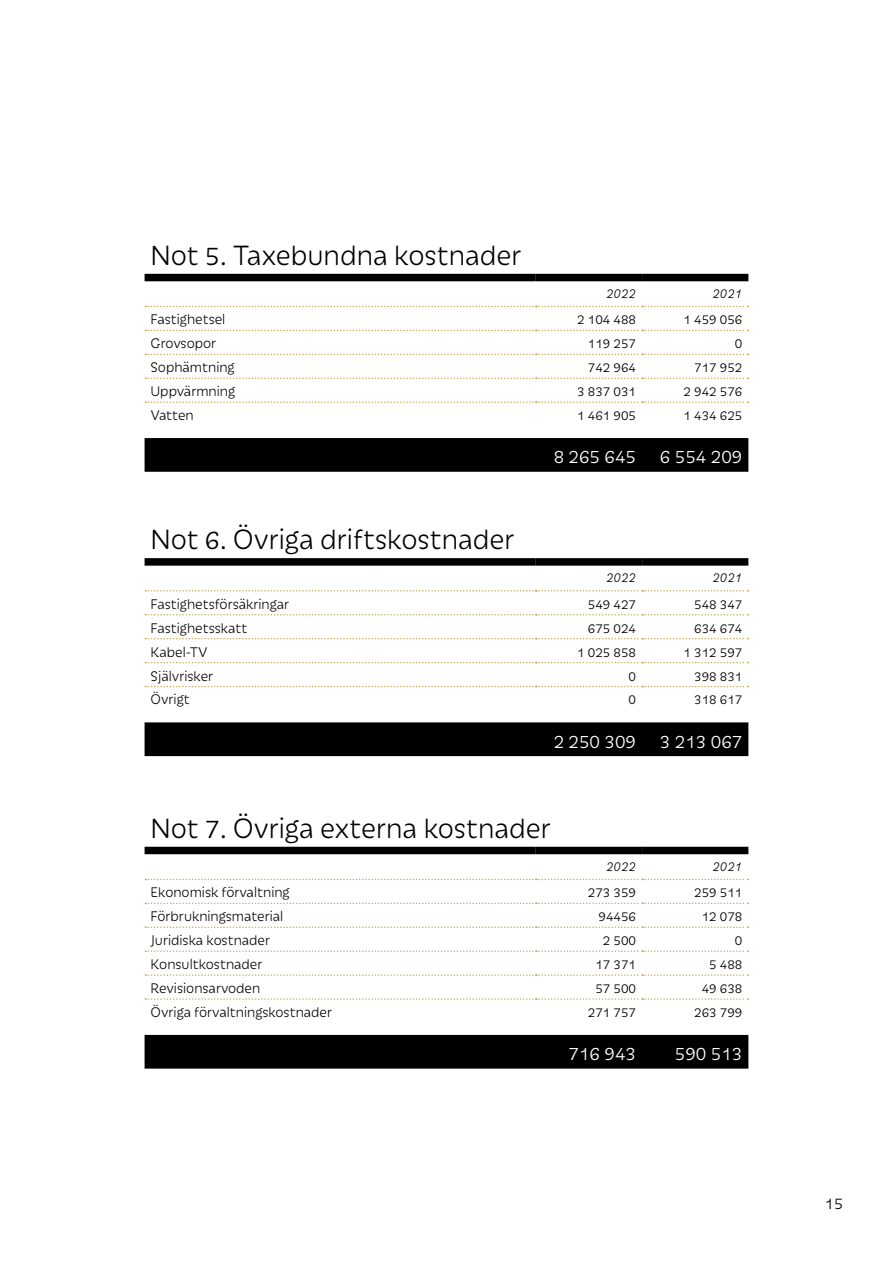
<style>
.page{position:relative;width:893px;height:1263px;background:#fff}
.page>*{position:absolute;margin:0;border:0;box-sizing:border-box;transform-origin:0 0}
.T1{font:300 30px "Iskra";color:#000}
.T1_summa{font:300 21px "Iskra";color:#fff}
.t1{font:300 18px "Iskra";color:#000}
.T_normal{font:300 15px "Iskra";color:#000}
.T_kursiv{font:italic 300 15px "Iskra";color:#000}
</style>
<div class="page">
<div style="left:145px;top:438px;width:603px;height:34px;background:#000"></div>
<svg style="left:145px;top:354px;width:604px;height:1px"></svg>
<svg style="left:145px;top:377px;width:604px;height:2px"></svg>
<svg style="left:145px;top:401px;width:604px;height:2px"></svg>
<svg style="left:145px;top:306px;width:604px;height:1px"></svg>
<svg style="left:145px;top:330px;width:604px;height:1px"></svg>
<div style="left:145px;top:274px;width:391px;height:7px;background:#000"></div>
<div style="left:536px;top:274px;width:106px;height:7px;background:#000"></div>
<div style="left:642px;top:274px;width:106px;height:7px;background:#000"></div>
<div style="left:145px;top:722px;width:603px;height:34px;background:#000"></div>
<svg style="left:145px;top:638px;width:604px;height:1px"></svg>
<svg style="left:145px;top:662px;width:604px;height:1px"></svg>
<svg style="left:145px;top:686px;width:604px;height:1px"></svg>
<svg style="left:145px;top:590px;width:604px;height:2px"></svg>
<svg style="left:145px;top:614px;width:604px;height:1px"></svg>
<div style="left:145px;top:558px;width:391px;height:8px;background:#000"></div>
<div style="left:536px;top:558px;width:106px;height:8px;background:#000"></div>
<div style="left:642px;top:558px;width:106px;height:8px;background:#000"></div>
<div style="left:145px;top:1035px;width:603px;height:33px;background:#000"></div>
<svg style="left:145px;top:926px;width:604px;height:2px"></svg>
<svg style="left:145px;top:950px;width:604px;height:2px"></svg>
<svg style="left:145px;top:974px;width:604px;height:2px"></svg>
<svg style="left:145px;top:998px;width:604px;height:2px"></svg>
<svg style="left:145px;top:879px;width:604px;height:1px"></svg>
<svg style="left:145px;top:902px;width:604px;height:2px"></svg>
<div style="left:145px;top:847px;width:391px;height:7px;background:#000"></div>
<div style="left:536px;top:847px;width:106px;height:7px;background:#000"></div>
<div style="left:642px;top:847px;width:106px;height:7px;background:#000"></div>
<p class="T1" style="left:151px;top:235px;width:372px">Not 5. Taxebundna kostnader</p>
<p class="T_kursiv" style="left:606px;top:283px;width:32px">2022</p>
<p class="T_kursiv" style="left:712px;top:283px;width:32px">2021</p>
<p class="T_normal" style="left:151px;top:310px;width:76px">Fastighetsel</p>
<p class="T_normal" style="left:577px;top:310px;width:60px">2 104 488</p>
<p class="T_normal" style="left:683px;top:310px;width:60px">1 459 056</p>
<p class="T_normal" style="left:151px;top:334px;width:67px">Grovsopor</p>
<p class="T_normal" style="left:588px;top:334px;width:50px">119 257</p>
<p class="T_normal" style="left:735px;top:334px;width:9px">0</p>
<p class="T_normal" style="left:151px;top:358px;width:86px">Sophämtning</p>
<p class="T_normal" style="left:588px;top:358px;width:50px">742 964</p>
<p class="T_normal" style="left:694px;top:358px;width:50px">717 952</p>
<p class="T_normal" style="left:151px;top:381px;width:86px">Uppvärmning</p>
<p class="T_normal" style="left:577px;top:381px;width:60px">3 837 031</p>
<p class="T_normal" style="left:683px;top:381px;width:60px">2 942 576</p>
<p class="T_normal" style="left:151px;top:405px;width:45px">Vatten</p>
<p class="T_normal" style="left:577px;top:405px;width:60px">1 461 905</p>
<p class="T_normal" style="left:683px;top:405px;width:60px">1 434 625</p>
<p class="T1_summa" style="left:554px;top:443px;width:84px">8 265 645</p>
<p class="T1_summa" style="left:660px;top:443px;width:84px">6 554 209</p>
<p class="T1" style="left:151px;top:520px;width:365px">Not 6. Övriga driftskostnader</p>
<p class="T_kursiv" style="left:606px;top:568px;width:32px">2022</p>
<p class="T_kursiv" style="left:712px;top:568px;width:32px">2021</p>
<p class="T_normal" style="left:151px;top:594px;width:140px">Fastighetsförsäkringar</p>
<p class="T_normal" style="left:588px;top:594px;width:50px">549 427</p>
<p class="T_normal" style="left:694px;top:594px;width:50px">548 347</p>
<p class="T_normal" style="left:151px;top:618px;width:98px">Fastighetsskatt</p>
<p class="T_normal" style="left:588px;top:618px;width:50px">675 024</p>
<p class="T_normal" style="left:694px;top:618px;width:50px">634 674</p>
<p class="T_normal" style="left:151px;top:642px;width:59px">Kabel-TV</p>
<p class="T_normal" style="left:577px;top:642px;width:60px">1 025 858</p>
<p class="T_normal" style="left:683px;top:642px;width:60px">1 312 597</p>
<p class="T_normal" style="left:151px;top:666px;width:64px">Självrisker</p>
<p class="T_normal" style="left:629px;top:666px;width:9px">0</p>
<p class="T_normal" style="left:694px;top:666px;width:50px">398 831</p>
<p class="T_normal" style="left:151px;top:690px;width:41px">Övrigt</p>
<p class="T_normal" style="left:629px;top:690px;width:9px">0</p>
<p class="T_normal" style="left:694px;top:690px;width:50px">318 617</p>
<p class="T1_summa" style="left:554px;top:727px;width:84px">2 250 309</p>
<p class="T1_summa" style="left:660px;top:727px;width:84px">3 213 067</p>
<p class="T1" style="left:151px;top:808px;width:402px">Not 7. Övriga externa kostnader</p>
<p class="T_kursiv" style="left:606px;top:856px;width:32px">2022</p>
<p class="T_kursiv" style="left:712px;top:856px;width:32px">2021</p>
<p class="T_normal" style="left:151px;top:883px;width:141px">Ekonomisk förvaltning</p>
<p class="T_normal" style="left:588px;top:883px;width:50px">273 359</p>
<p class="T_normal" style="left:694px;top:883px;width:50px">259 511</p>
<p class="T_normal" style="left:151px;top:906px;width:134px">Förbrukningsmaterial</p>
<p class="T_normal" style="left:598px;top:906px;width:39px">94456</p>
<p class="T_normal" style="left:702px;top:906px;width:42px">12 078</p>
<p class="T_normal" style="left:151px;top:930px;width:121px">Juridiska kostnader</p>
<p class="T_normal" style="left:603px;top:930px;width:35px">2 500</p>
<p class="T_normal" style="left:735px;top:930px;width:9px">0</p>
<p class="T_normal" style="left:151px;top:954px;width:113px">Konsultkostnader</p>
<p class="T_normal" style="left:595px;top:954px;width:42px">17 371</p>
<p class="T_normal" style="left:709px;top:954px;width:35px">5 488</p>
<p class="T_normal" style="left:151px;top:978px;width:111px">Revisionsarvoden</p>
<p class="T_normal" style="left:595px;top:978px;width:42px">57 500</p>
<p class="T_normal" style="left:702px;top:978px;width:42px">49 638</p>
<p class="T_normal" style="left:151px;top:1002px;width:183px">Övriga förvaltningskostnader</p>
<p class="T_normal" style="left:588px;top:1002px;width:50px">271 757</p>
<p class="T_normal" style="left:694px;top:1002px;width:50px">263 799</p>
<p class="T1_summa" style="left:569px;top:1039px;width:69px">716 943</p>
<p class="T1_summa" style="left:675px;top:1039px;width:69px">590 513</p>
<p class="t1" style="left:825px;top:1191px;width:20px">15</p>
</div>
